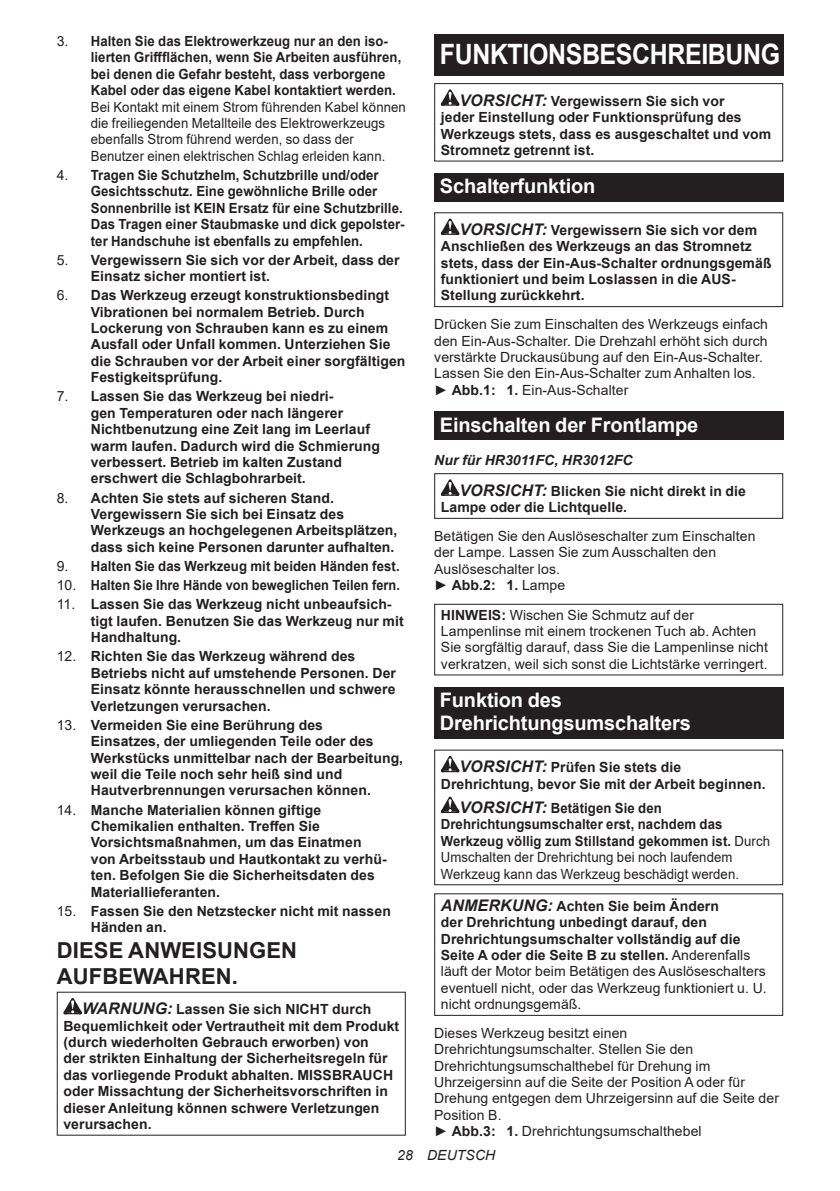
<style>
.page{position:relative;width:840px;height:1191px;background:#fff}
.page>*{position:absolute;margin:0;border:0;box-sizing:border-box;transform-origin:0 0}
.t1{font:700 28px "Arial";letter-spacing:-.015em;color:#fff;scale:.89 1}
.t2{font:700 22px/25.8px "Arial";letter-spacing:.005em;color:#231f20}
.t3{font:700 20px/23.4px "Arial";letter-spacing:-.01em;color:#fff}
.t4{font:700 14px/16.4px "Arial";letter-spacing:.005em;color:#231f20}
.t5{font:14px/16.4px "Arial";letter-spacing:.005em;color:#231f20}
.t6{font:700 14px/16.4px "Arial";letter-spacing:.005em;color:#231f20;scale:.94 1}
.t7{font:14px/16.4px "Arial";letter-spacing:.005em;color:#231f20;scale:.94 1}
.t8{font:700 14px "Arial";letter-spacing:.005em;color:#231f20;scale:.91 1}
.t9{font:italic 14px "Arial";letter-spacing:.005em;color:#231f20}
.s1{font-weight:400}
.s2{font-style:italic;font-size:16px}
.s3{font-weight:700}
.s4{font-style:italic}
</style>
<div class="page">
<svg style="left:63px;top:998px;width:19px;height:16px"></svg>
<div style="left:434px;top:34px;width:348px;height:41px;background:#231f20"></div>
<svg style="left:440px;top:89px;width:19px;height:17px"></svg>
<div style="left:434px;top:83px;width:348px;height:79px;border:1px solid #231f20"></div>
<div style="left:434px;top:173px;width:348px;height:28px;background:#231f20"></div>
<svg style="left:440px;top:218px;width:19px;height:17px"></svg>
<div style="left:434px;top:212px;width:348px;height:95px;border:1px solid #231f20"></div>
<div style="left:434px;top:412px;width:348px;height:28px;background:#231f20"></div>
<svg style="left:440px;top:479px;width:19px;height:17px"></svg>
<div style="left:434px;top:473px;width:348px;height:46px;border:1px solid #231f20"></div>
<div style="left:434px;top:604px;width:348px;height:71px;border:1px solid #231f20"></div>
<div style="left:434px;top:687px;width:348px;height:51px;background:#231f20"></div>
<svg style="left:440px;top:756px;width:19px;height:16px"></svg>
<svg style="left:440px;top:796px;width:19px;height:17px"></svg>
<div style="left:434px;top:749px;width:348px;height:136px;border:1px solid #231f20"></div>
<p class="t6" style="left:91px;top:33px;width:331px;text-indent:-34px"><span class="s1">3.</span> Halten Sie das Elektrowerkzeug nur an den iso&shy;lierten Griffflächen, wenn Sie Arbeiten ausführen, bei denen die Gefahr besteht, dass verborgene Kabel oder das eigene Kabel kontaktiert werden.</p>
<p class="t7" style="left:91px;top:98px;width:336px">Bei Kontakt mit einem Strom führenden Kabel können die freiliegenden Metallteile des Elektrowerkzeugs ebenfalls Strom führend werden, so dass der Benutzer einen elektrischen Schlag erleiden kann.</p>
<p class="t6" style="left:91px;top:167px;width:335px;text-indent:-34px"><span class="s1">4.</span> Tragen Sie Schutzhelm, Schutzbrille und/oder Gesichtsschutz. Eine gewöhnliche Brille oder Sonnenbrille ist KEIN Ersatz für eine Schutzbrille.<br>Das Tragen einer Staubmaske und dick gepolster&shy;ter Handschuhe ist ebenfalls zu empfehlen.</p>
<p class="t4" style="left:91px;top:252px;width:310px;text-indent:-34px"><span class="s1">5.</span> Vergewissern Sie sich vor der Arbeit, dass der<br>Einsatz sicher montiert ist.</p>
<p class="t4" style="left:91px;top:287px;width:316px;text-indent:-34px"><span class="s1">6.</span> Das Werkzeug erzeugt konstruktionsbedingt Vibrationen bei normalem Betrieb. Durch Lockerung von Schrauben kann es zu einem Ausfall oder Unfall kommen. Unterziehen Sie die Schrauben vor der Arbeit einer sorgfältigen Festigkeitsprüfung.</p>
<p class="t4" style="left:91px;top:388px;width:291px;text-indent:-34px"><span class="s1">7.</span> Lassen Sie das Werkzeug bei niedri-<br>gen Temperaturen oder nach längerer Nichtbenutzung eine Zeit lang im Leerlauf warm laufen. Dadurch wird die Schmierung verbessert. Betrieb im kalten Zustand erschwert die Schlagbohrarbeit.</p>
<p class="t4" style="left:91px;top:489px;width:308px;text-indent:-34px"><span class="s1">8.</span> Achten Sie stets auf sicheren Stand.<br>Vergewissern Sie sich bei Einsatz des Werkzeugs an hochgelegenen Arbeitsplätzen, dass sich keine Personen darunter aufhalten.</p>
<p class="t6" style="left:57px;top:558px;width:366px"><span class="s1">9.</span> Halten Sie das Werkzeug mit beiden Händen fest.</p>
<p class="t8" style="left:57px;top:575px;width:378px"><span class="s1">10.</span> Halten Sie Ihre Hände von beweglichen Teilen fern.</p>
<p class="t4" style="left:91px;top:596px;width:314px;text-indent:-34px"><span class="s1">11.</span> Lassen Sie das Werkzeug nicht unbeaufsich&shy;tigt laufen. Benutzen Sie das Werkzeug nur mit<br>Handhaltung.</p>
<p class="t4" style="left:91px;top:648px;width:306px;text-indent:-34px"><span class="s1">12.</span> Richten Sie das Werkzeug während des Betriebs nicht auf umstehende Personen. Der Einsatz könnte herausschnellen und schwere Verletzungen verursachen.</p>
<p class="t4" style="left:91px;top:717px;width:314px;text-indent:-34px"><span class="s1">13.</span> Vermeiden Sie eine Berührung des<br>Einsatzes, der umliegenden Teile oder des Werkstücks unmittelbar nach der Bearbeitung, weil die Teile noch sehr heiß sind und Hautverbrennungen verursachen können.</p>
<p class="t4" style="left:91px;top:801px;width:297px;text-indent:-34px"><span class="s1">14.</span> Manche Materialien können giftige Chemikalien enthalten. Treffen Sie Vorsichtsmaßnahmen, um das Einatmen von Arbeitsstaub und Hautkontakt zu verhü&shy;ten. Befolgen Sie die Sicherheitsdaten des Materiallieferanten.</p>
<p class="t4" style="left:91px;top:902px;width:301px;text-indent:-34px"><span class="s1">15.</span> Fassen Sie den Netzstecker nicht mit nassen<br>Händen an.</p>
<h2 class="t2" style="left:57px;top:937px;width:242px">DIESE ANWEISUNGEN<br>AUFBEWAHREN.</h2>
<p class="t4" style="left:63px;top:1001px;width:337px;text-indent:19px"><span class="s2">WARNUNG:</span> Lassen Sie sich NICHT durch Bequemlichkeit oder Vertrautheit mit dem Produkt (durch wiederholten Gebrauch erworben) von<br>der strikten Einhaltung der Sicherheitsregeln für das vorliegende Produkt abhalten. MISSBRAUCH oder Missachtung der Sicherheitsvorschriften in dieser Anleitung können schwere Verletzungen verursachen.</p>
<h1 class="t1" style="left:439px;top:34px;width:384px">FUNKTIONSBESCHREIBUNG</h1>
<p class="t4" style="left:440px;top:93px;width:332px;text-indent:19px"><span class="s2">VORSICHT:</span> Vergewissern Sie sich vor<br>jeder Einstellung oder Funktionsprüfung des Werkzeugs stets, dass es ausgeschaltet und vom Stromnetz getrennt ist.</p>
<h3 class="t3" style="left:439px;top:174px;width:157px">Schalterfunktion</h3>
<p class="t4" style="left:440px;top:222px;width:332px;text-indent:19px"><span class="s2">VORSICHT:</span> Vergewissern Sie sich vor dem Anschließen des Werkzeugs an das Stromnetz stets, dass der Ein-Aus-Schalter ordnungsgemäß funktioniert und beim Loslassen in die AUS-Stellung zurückkehrt.</p>
<p class="t5" style="left:434px;top:316px;width:335px">Drücken Sie zum Einschalten des Werkzeugs einfach den Ein-Aus-Schalter. Die Drehzahl erhöht sich durch verstärkte Druckausübung auf den Ein-Aus-Schalter.<br>Lassen Sie den Ein-Aus-Schalter zum Anhalten los. ► <span class="s3">Abb.1: 1.</span> Ein-Aus-Schalter</p>
<h3 class="t3" style="left:439px;top:413px;width:260px">Einschalten der Frontlampe</h3>
<p class="t4" style="left:459px;top:445px;width:288px;line-height:30.6px;text-indent:-25px"><span class="s4">Nur für HR3011FC, HR3012FC<br></span><span class="s2">VORSICHT:</span> Blicken Sie nicht direkt in die</p>
<p class="t4" style="left:440px;top:499px;width:188px">Lampe oder die Lichtquelle.</p>
<p class="t5" style="left:434px;top:527px;width:322px">Betätigen Sie den Auslöseschalter zum Einschalten der Lampe. Lassen Sie zum Ausschalten den Auslöseschalter los.<br>► <span class="s3">Abb.2: 1.</span> Lampe</p>
<p class="t5" style="left:440px;top:606px;width:328px"><span class="s3">HINWEIS:</span> Wischen Sie Schmutz auf der Lampenlinse mit einem trockenen Tuch ab. Achten Sie sorgfältig darauf, dass Sie die Lampenlinse nicht verkratzen, weil sich sonst die Lichtstärke verringert.</p>
<h3 class="t3" style="left:439px;top:688px;width:252px">Funktion des<br>Drehrichtungsumschalters</h3>
<p class="t4" style="left:440px;top:759px;width:326px;text-indent:19px"><span class="s2">VORSICHT:</span> Prüfen Sie stets die<br>Drehrichtung, bevor Sie mit der Arbeit beginnen.</p>
<p class="t6" style="left:440px;top:800px;width:351px;text-indent:19px"><span class="s2">VORSICHT:</span> Betätigen Sie den Drehrichtungsumschalter erst, nachdem das Werkzeug völlig zum Stillstand gekommen ist. <span class="s1">Durch Umschalten der Drehrichtung bei noch laufendem Werkzeug kann das Werkzeug beschädigt werden.</span></p>
<p class="t4" style="left:440px;top:898px;width:327px"><span class="s2">ANMERKUNG:</span> Achten Sie beim Ändern<br>der Drehrichtung unbedingt darauf, den Drehrichtungsumschalter vollständig auf die Seite A oder die Seite B zu stellen. <span class="s1">Anderenfalls läuft der Motor beim Betätigen des Auslöseschalters eventuell nicht, oder das Werkzeug funktioniert u. U. nicht ordnungsgemäß.</span></p>
<p class="t5" style="left:434px;top:1024px;width:346px">Dieses Werkzeug besitzt einen Drehrichtungsumschalter. Stellen Sie den Drehrichtungsumschalthebel für Drehung im Uhrzeigersinn auf die Seite der Position A oder für Drehung entgegen dem Uhrzeigersinn auf die Seite der Position B.<br>► <span class="s3">Abb.3: 1.</span> Drehrichtungsumschalthebel</p>
<p class="t9" style="left:397px;top:1146px;width:99px">28 DEUTSCH</p>
</div>
